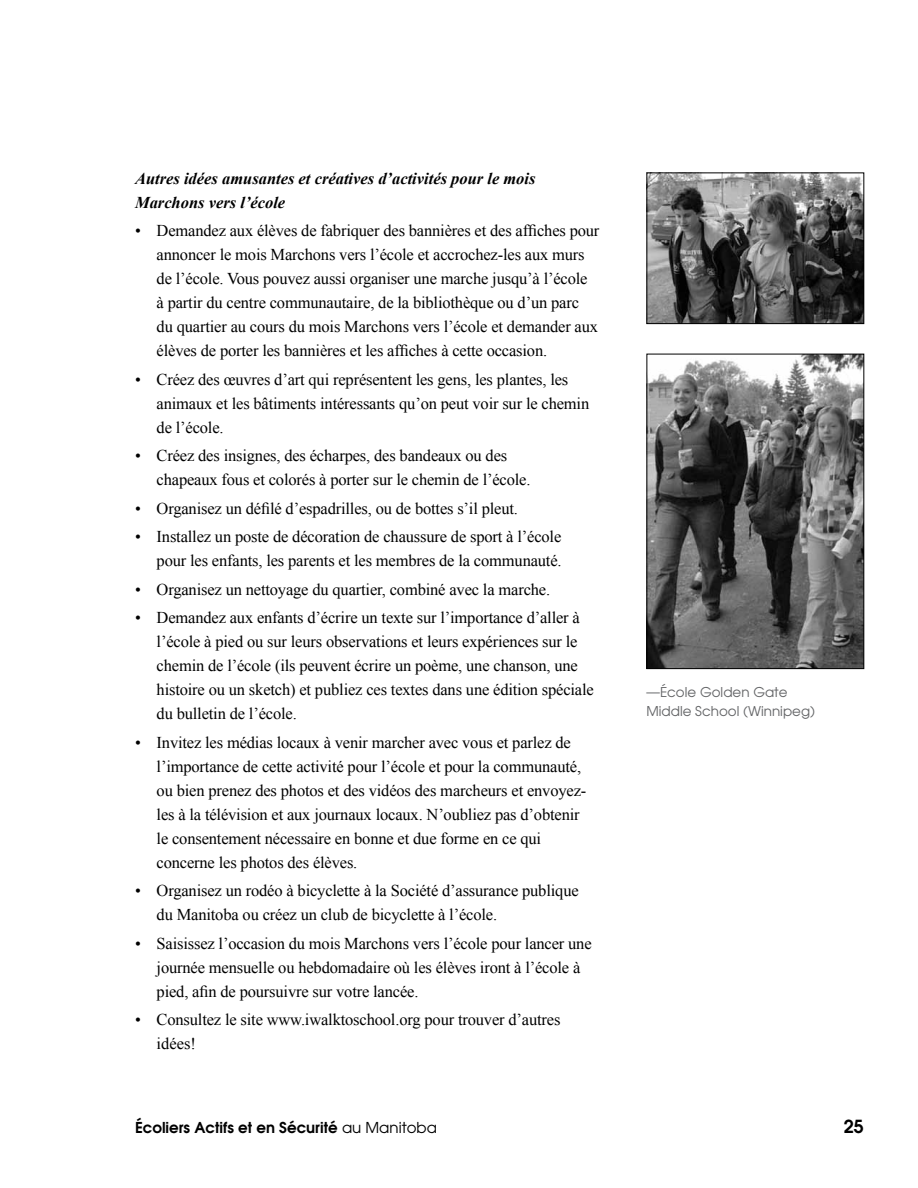
<style>
.page{position:relative;width:918px;height:1188px;background:#fff}
.page>*{position:absolute;margin:0;border:0;box-sizing:border-box;transform-origin:0 0}
.t1{font:600 18px "Avant Garde";color:#000}
.t2{font:16.5px/24px "Times New Roman";letter-spacing:-.01em;color:#000}
.t3{font:italic 700 16.5px/24px "Times New Roman";color:#000}
.t4{font:600 15px "Avant Garde";color:#000}
.t5{font:13.5px/19.5px "Avant Garde";color:#636466}
.s1{font-weight:400}
</style>
<div class="page">
<img style="left:648px;top:174px;width:214px;height:148px">
<div style="left:646px;top:172px;width:218px;height:152px;border:1px solid #000"></div>
<img style="left:648px;top:356px;width:214px;height:311px">
<div style="left:646px;top:354px;width:218px;height:315px;border:1px solid #000"></div>
<p class="t3" style="left:135px;top:166px;width:402px">Autres idées amusantes et créatives d’activités pour le mois<br>Marchons vers l’école</p>
<p class="t2" style="left:157px;top:218px;width:444px;text-indent:-22px">• Demandez aux élèves de fabriquer des bannières et des affiches pour annoncer le mois Marchons vers l’école et accrochez-les aux murs de l’école. Vous pouvez aussi organiser une marche jusqu’à l’école<br>à partir du centre communautaire, de la bibliothèque ou d’un parc du quartier au cours du mois Marchons vers l’école et demander aux élèves de porter les bannières et les affiches à cette occasion.</p>
<p class="t2" style="left:157px;top:367px;width:434px;text-indent:-22px">• Créez des œuvres d’art qui représentent les gens, les plantes, les animaux et les bâtiments intéressants qu’on peut voir sur le chemin de l’école.</p>
<p class="t2" style="left:157px;top:443px;width:375px;text-indent:-22px">• Créez des insignes, des écharpes, des bandeaux ou des chapeaux fous et colorés à porter sur le chemin de l’école.</p>
<p class="t2" style="left:135px;top:496px;width:385px">• Organisez un défilé d’espadrilles, ou de bottes s’il pleut.</p>
<p class="t2" style="left:135px;top:524px;width:428px;text-align:right">• Installez un poste de décoration de chaussure de sport à l’école pour les enfants, les parents et les membres de la communauté.</p>
<p class="t2" style="left:135px;top:577px;width:417px">• Organisez un nettoyage du quartier, combiné avec la marche.</p>
<p class="t2" style="left:157px;top:605px;width:439px;text-indent:-22px">• Demandez aux enfants d’écrire un texte sur l’importance d’aller à l’école à pied ou sur leurs observations et leurs expériences sur le chemin de l’école (ils peuvent écrire un poème, une chanson, une histoire ou un sketch) et publiez ces textes dans une édition spéciale du bulletin de l’école.</p>
<p class="t2" style="left:157px;top:730px;width:431px;text-indent:-22px">• Invitez les médias locaux à venir marcher avec vous et parlez de l’importance de cette activité pour l’école et pour la communauté, ou bien prenez des photos et des vidéos des marcheurs et envoyez&shy;les à la télévision et aux journaux locaux. N’oubliez pas d’obtenir le consentement nécessaire en bonne et due forme en ce qui concerne les photos des élèves.</p>
<p class="t2" style="left:157px;top:879px;width:424px;text-indent:-22px">• Organisez un rodéo à bicyclette à la Société d’assurance publique du Manitoba ou créez un club de bicyclette à l’école.</p>
<p class="t2" style="left:157px;top:931px;width:437px;text-indent:-22px">• Saisissez l’occasion du mois Marchons vers l’école pour lancer une journée mensuelle ou hebdomadaire où les élèves iront à l’école à pied, afin de poursuivre sur votre lancée.</p>
<p class="t2" style="left:157px;top:1008px;width:405px;text-indent:-22px">• Consultez le site www.iwalktoschool.org pour trouver d’autres idées!</p>
<p class="t5" style="left:646px;top:682px;width:170px">—école Golden Gate<br>Middle School (Winnipeg)</p>
<p class="t4" style="left:135px;top:1117px;width:304px">Écoliers Actifs et en Sécurité <span class="s1">au Manitoba</span></p>
<p class="t1" style="left:844px;top:1114px;width:22px">25</p>
</div>
